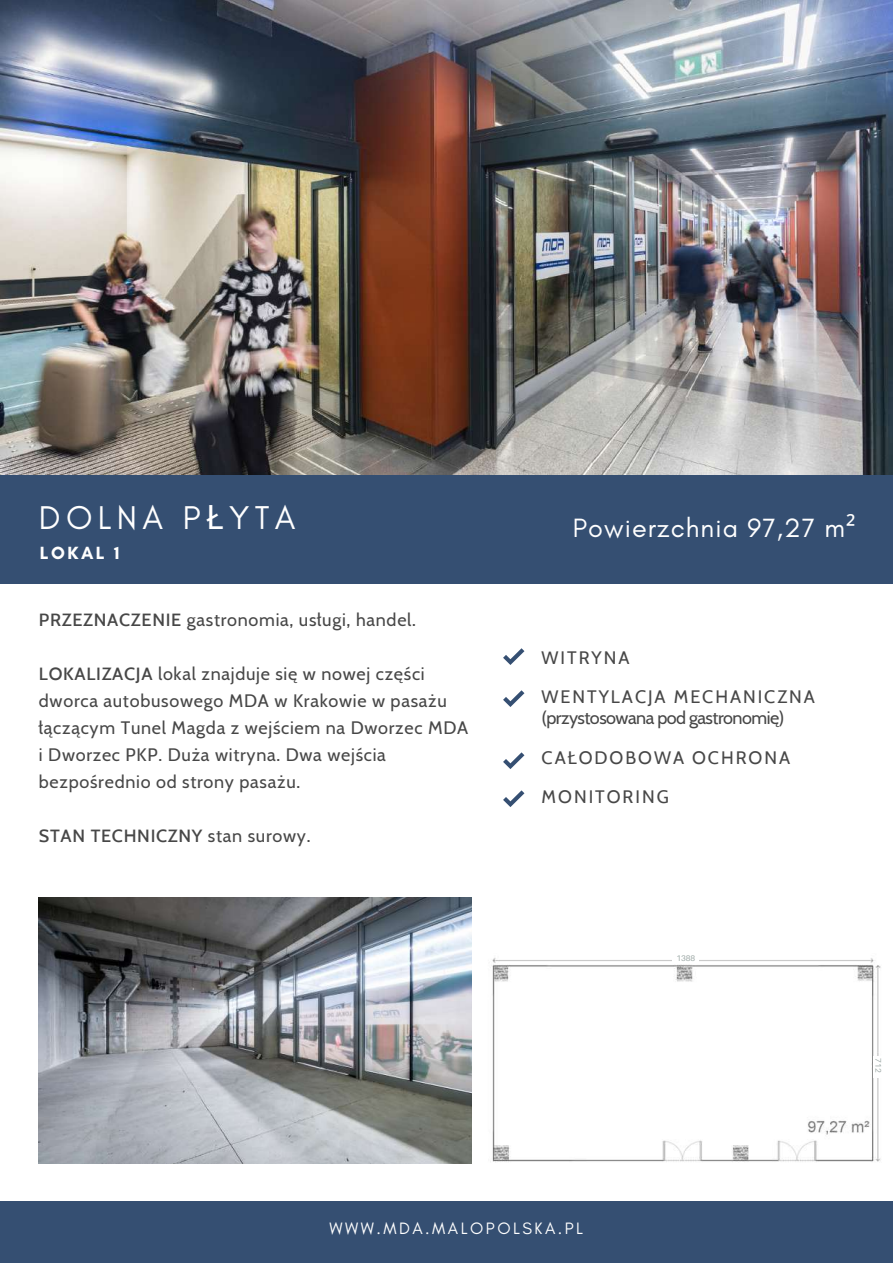
<style>
.page{position:relative;width:893px;height:1264px;background:#fff}
.page>*{position:absolute;margin:0;border:0;box-sizing:border-box;transform-origin:0 0}
.t1{font:33.6px "Glacial Indifference";letter-spacing:.16em;color:#fff}
.t2{font:27px "Glacial Indifference";letter-spacing:.04em;color:#fff}
.t3{font:18px/27px "Cabin";letter-spacing:.04em;color:#474747}
.t4{font:18px/38.2px "Cabin";letter-spacing:.11em;color:#474747}
.t5{font:18px "Cabin";letter-spacing:-.03em;color:#474747}
.t6{font:500 18px "Cabin";letter-spacing:.04em;color:#474747}
.t7{font:700 18px "Glacial Indifference";letter-spacing:.14em;color:#fff}
.t8{font:16.8px "Glacial Indifference";letter-spacing:.15em;color:#fff}
.t9{font:8.1px "Aileron";color:#9faaa8}
.s1{font-family:"Noto Sans"}
.s2{font-weight:500}
.s3{font-weight:400}
</style>
<div class="page">
<div style="left:0;top:1200px;width:892px;height:62px;background:#354f72"></div>
<div style="left:0;top:474px;width:892px;height:109px;background:#354f72"></div>
<img style="left:490px;top:958px;width:391px;height:204px">
<div style="left:672px;top:944px;width:27px;height:19px;background:#fff"></div>
<div style="left:873px;top:1055px;width:19px;height:22px;background:#fff"></div>
<img style="left:39px;top:897px;width:433px;height:266px">
<img style="left:0;top:0;width:892px;height:474px">
<svg style="left:503px;top:752px;width:21px;height:17px"></svg>
<svg style="left:503px;top:648px;width:21px;height:17px"></svg>
<svg style="left:503px;top:690px;width:21px;height:17px"></svg>
<svg style="left:503px;top:790px;width:21px;height:17px"></svg>
<h1 class="t1" style="left:39px;top:496px;width:258px">DOLNA P<span class="s1">Ł</span>YTA</h1>
<p class="t7" style="left:40px;top:542px;width:81px">LOKAL 1</p>
<p class="t3" style="left:39px;top:605px;width:378px"><span class="s2">PRZEZNACZENIE</span> gastronomia, usługi, handel.</p>
<p class="t3" style="left:39px;top:659px;width:431px"><span class="s2">LOKALIZACJA</span> lokal znajduje się w nowej części dworca autobusowego MDA w Krakowie w pasażu łączącym Tunel Magda z wejściem na Dworzec MDA i Dworzec PKP. Duża witryna. Dwa wejścia bezpośrednio od strony pasażu.</p>
<p class="t6" style="left:39px;top:824px;width:273px">STAN TECHNICZNY <span class="s3">stan surowy.</span></p>
<h2 class="t2" style="left:573px;top:512px;width:284px">Powierzchnia 97,27 m<span class="s1">²</span></h2>
<p class="t4" style="left:541px;top:639px;width:275px">WITRYNA<br>WENTYLACJA MECHANICZNA</p>
<p class="t5" style="left:541px;top:706px;width:244px">(przystosowana pod gastronomię)</p>
<p class="t4" style="left:541px;top:739px;width:250px">CAŁODOBOWA OCHRONA<br>MONITORING</p>
<p class="t9" style="left:676px;top:953px;width:20px">1388</p>
<p class="t9" style="left:883px;top:1058px;width:16px;rotate:90deg">712</p>
<p class="t8" style="left:329px;top:1218px;width:255px">WWW.MDA.MALOPOLSKA.PL</p>
</div>
